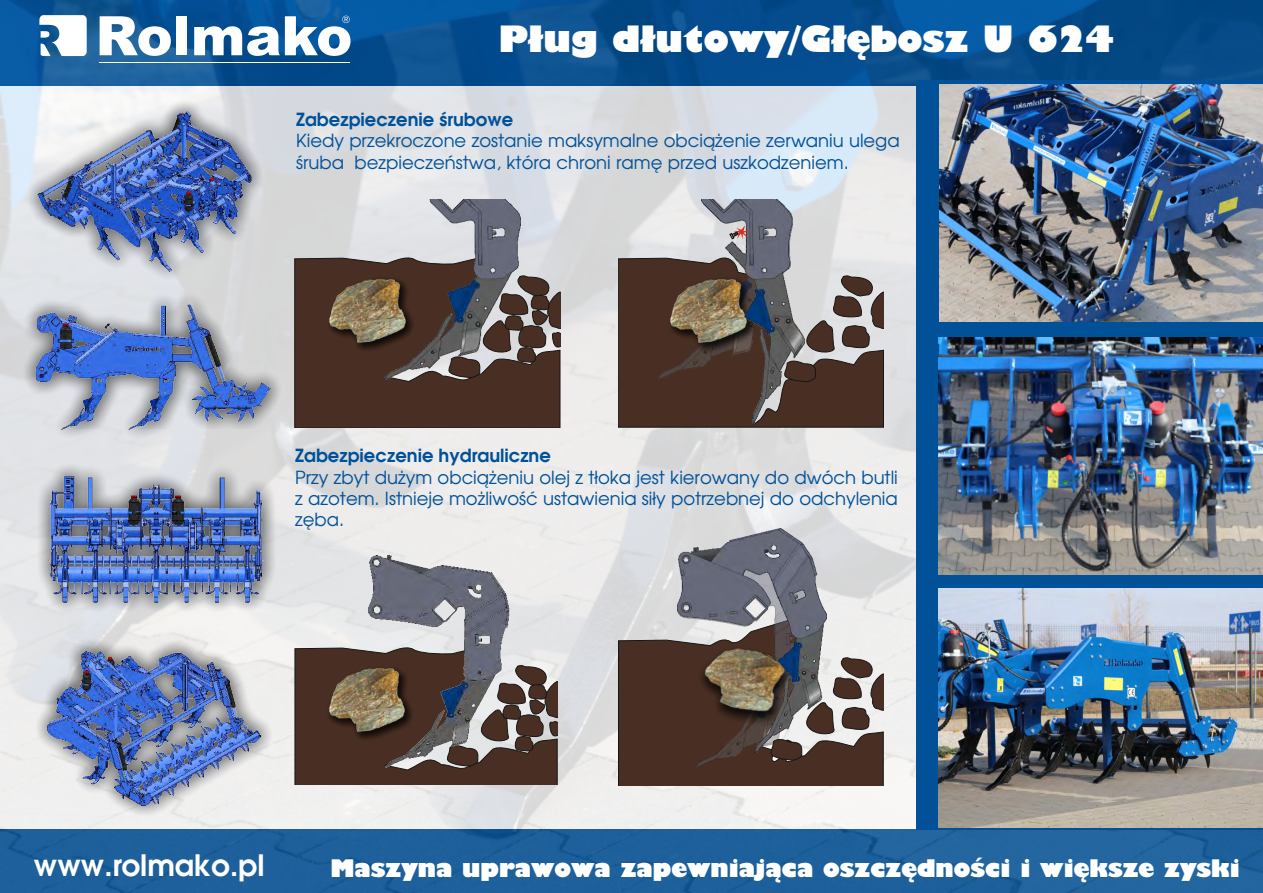
<style>
.page{position:relative;width:1263px;height:893px;background:#fff}
.page>*{position:absolute;margin:0;border:0;box-sizing:border-box;transform-origin:0 0}
.t1{font:800 36px "Humanist 521 L2";color:#fff}
.t2{font:700 29.4px "Avalon";color:#fff}
.t3{font:800 24px "Humanist 521 L2";color:#fff}
.t4{font:18px/21.1px "Avalon";color:#005198}
.t5{font:700 18px "Avalon";color:#005198}
</style>
<div class="page">
<img style="left:0;top:0;width:1263px;height:893px">
<svg style="left:100px;top:16px;width:71px;height:40px"></svg>
<div style="left:176px;top:16px;width:11px;height:39px;background:#fff"></div>
<svg style="left:194px;top:16px;width:156px;height:40px"></svg>
<svg style="left:39px;top:15px;width:48px;height:41px"></svg>
<hr style="left:100px;top:62px;width:250px;height:1px;background:#fff">
<svg style="left:307px;top:254px;width:253px;height:173px;background:#533b30"></svg>
<div style="left:317px;top:272px;width:107px;height:86px;background:#151616;opacity:.89"></div>
<img style="left:324px;top:278px;width:60px;height:66px">
<svg style="left:520px;top:275px;width:40px;height:103px;background:#67574f"></svg>
<img style="left:384px;top:200px;width:136px;height:180px">
<img style="left:657px;top:200px;width:45px;height:54px">
<svg style="left:618px;top:254px;width:265px;height:173px;background:#5b453b"></svg>
<svg style="left:805px;top:275px;width:78px;height:107px;background:#8c817c"></svg>
<div style="left:658px;top:273px;width:107px;height:85px;background:#151616;opacity:.89"></div>
<img style="left:665px;top:278px;width:37px;height:66px">
<img style="left:702px;top:200px;width:103px;height:223px">
<svg style="left:729px;top:225px;width:22px;height:15px"></svg>
<svg style="left:299px;top:644px;width:258px;height:141px;background:#634e42"></svg>
<img style="left:369px;top:555px;width:141px;height:212px">
<svg style="left:618px;top:619px;width:265px;height:166px;background:#705d55"></svg>
<div style="left:675px;top:620px;width:138px;height:130px;background:#151616;opacity:.89"></div>
<img style="left:678px;top:528px;width:148px;height:225px">
<div style="left:916px;top:80px;width:347px;height:749px;background:#005198"></div>
<img style="left:939px;top:84px;width:324px;height:237px">
<img style="left:938px;top:338px;width:325px;height:237px">
<svg style="left:2px;top:253px;width:305px;height:230px;background:#b2adab"></svg>
<img style="left:28px;top:308px;width:252px;height:122px">
<img style="left:1px;top:430px;width:305px;height:230px">
<svg style="left:0;top:78px;width:302px;height:230px;background:#c8d1da"></svg>
<img style="left:23px;top:105px;width:251px;height:177px">
<svg style="left:0;top:613px;width:299px;height:230px;fill:#efeeee"></svg>
<img style="left:21px;top:639px;width:251px;height:178px">
<img style="left:938px;top:589px;width:325px;height:239px">
<h1 class="t1" style="left:499px;top:25px;width:617px">Pług dłutowy/Głębosz U 624</h1>
<p class="t5" style="left:296px;top:112px;width:219px">Zabezpieczenie śrubowe</p>
<p class="t4" style="left:296px;top:132px;width:605px">Kiedy przekroczone zostanie maksymalne obciążenie zerwaniu ulega śruba bezpieczeństwa, która chroni ramę przed uszkodzeniem.</p>
<p class="t5" style="left:295px;top:448px;width:257px">Zabezpieczenie hydrauliczne</p>
<p class="t4" style="left:295px;top:468px;width:604px;text-align:justify">Przy zbyt dużym obciążeniu olej z tłoka jest kierowany do dwóch butli z azotem. Istnieje możliwość ustawienia siły potrzebnej do odchylenia zęba.</p>
<h2 class="t2" style="left:34px;top:853px;width:232px">www.rolmako.pl</h2>
<h3 class="t3" style="left:330px;top:859px;width:911px">Maszyna uprawowa zapewniająca oszczędności i większe zyski</h3>
</div>
